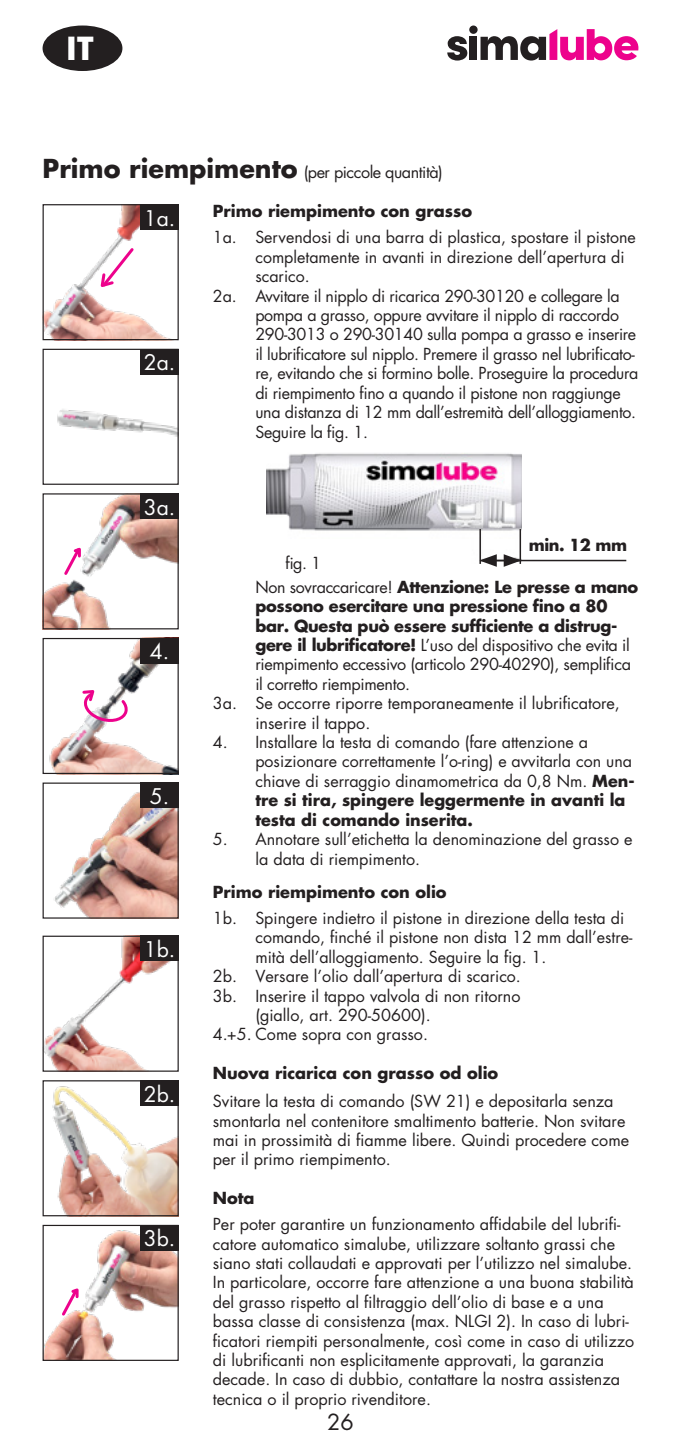
<style>
.page{position:relative;width:681px;height:1446px;background:#fff}
.page>*{position:absolute;margin:0;border:0;box-sizing:border-box;transform-origin:0 0}
.Titel_2__12{font:700 30.9px "Futura Std";color:#fff}
.t1{font:21.6px "Futura Std";color:#231f20}
.Titel_2__12-2{font:21px "Futura Std";color:#fff}
.Fließtext__9{font:16.2px/19.5px "Futura Std";color:#231f20}
.Fließtext__9-2{font:16.2px/19.5px "Futura Std";letter-spacing:-.02em;color:#231f20}
._01_GS{font:700 16.2px "Futura Std";color:#231f20}
.Titel_3__9{font:16.2px "Futura Std";letter-spacing:-.03em;color:#231f20}
._01_GS-2{font:16.2px "Futura Std";color:#231f20}
.s1{font-weight:700;font-size:25.5px}
.s2{font-weight:700}
</style>
<div class="page">
<svg style="left:447px;top:36px;width:20px;height:25px"></svg>
<div style="left:469px;top:37px;width:8px;height:23px;background:#231f20"></div>
<div style="left:469px;top:26px;width:8px;height:8px;background:#231f20;border-radius:50%"></div>
<svg style="left:480px;top:29px;width:158px;height:32px"></svg>
<div style="left:43px;top:26px;width:79px;height:45px;background:#231f20;border-radius:50%"></div>
<img style="left:266px;top:453px;width:255px;height:101px">
<hr style="left:480px;top:560px;width:146px;height:1px;background:#231f20">
<hr style="left:519px;top:529px;width:2px;height:35px;background:#231f20">
<hr style="left:479px;top:529px;width:1px;height:35px;background:#231f20">
<svg style="left:479px;top:554px;width:42px;height:13px"></svg>
<img style="left:45px;top:206px;width:122px;height:132px">
<div style="left:43px;top:204px;width:136px;height:136px;border:1px solid #231f20"></div>
<div style="left:140px;top:204px;width:39px;height:26px;background:#231f20"></div>
<img style="left:57px;top:374px;width:120px;height:63px">
<div style="left:43px;top:349px;width:136px;height:136px;border:1px solid #231f20"></div>
<div style="left:140px;top:349px;width:39px;height:25px;background:#231f20"></div>
<img style="left:45px;top:495px;width:132px;height:132px">
<div style="left:43px;top:493px;width:136px;height:136px;border:1px solid #231f20"></div>
<div style="left:140px;top:493px;width:39px;height:26px;background:#231f20"></div>
<img style="left:49px;top:640px;width:128px;height:132px">
<div style="left:43px;top:638px;width:136px;height:136px;border:1px solid #231f20"></div>
<div style="left:140px;top:638px;width:39px;height:25px;background:#231f20"></div>
<img style="left:54px;top:792px;width:123px;height:124px">
<div style="left:43px;top:782px;width:136px;height:136px;border:1px solid #231f20"></div>
<div style="left:140px;top:782px;width:39px;height:26px;background:#231f20"></div>
<img style="left:45px;top:937px;width:126px;height:132px">
<div style="left:43px;top:935px;width:136px;height:136px;border:1px solid #231f20"></div>
<div style="left:140px;top:935px;width:39px;height:26px;background:#231f20"></div>
<img style="left:52px;top:1086px;width:125px;height:128px">
<div style="left:43px;top:1080px;width:136px;height:136px;border:1px solid #231f20"></div>
<div style="left:140px;top:1080px;width:39px;height:26px;background:#231f20"></div>
<img style="left:45px;top:1230px;width:132px;height:129px">
<div style="left:43px;top:1225px;width:136px;height:136px;border:1px solid #231f20"></div>
<div style="left:140px;top:1225px;width:39px;height:25px;background:#231f20"></div>
<svg style="left:80px;top:688px;width:50px;height:38px"></svg>
<svg style="left:62px;top:545px;width:20px;height:32px"></svg>
<svg style="left:98px;top:245px;width:38px;height:45px"></svg>
<p class="Titel_2__12" style="left:66px;top:28px;width:29px">IT</p>
<p class="Titel_3__9" style="left:43px;top:162px;width:401px"><span class="s1">Primo riempimento</span> (per piccole quantità)</p>
<p class="_01_GS" style="left:213px;top:201px;width:261px">Primo riempimento con grasso</p>
<p class="Fließtext__9" style="left:255px;top:228px;width:382px;text-indent:-43px">1a. Servendosi di una barra di plastica, spostare il pistone completamente in avanti in direzione dell’apertura di scarico.</p>
<p class="Fließtext__9-2" style="left:255px;top:286px;width:384px;text-indent:-43px">2a. Avvitare il nipplo di ricarica 290-30120 e collegare la pompa a grasso, oppure avvitare il nipplo di raccordo 290-3013 o 290-30140 sulla pompa a grasso e inserire il lubrificatore sul nipplo. Premere il grasso nel lubrificato&shy;re, evitando che si formino bolle. Proseguire la procedura di riempimento fino a quando il pistone non raggiunge una distanza di 12 mm dall’estremità dell’alloggiamento.<br>Seguire la fig. 1.</p>
<p class="Titel_2__12-2" style="left:144px;top:204px;width:33px">1a.</p>
<p class="Titel_2__12-2" style="left:144px;top:349px;width:33px">2a.</p>
<p class="Titel_2__12-2" style="left:144px;top:494px;width:33px">3a.</p>
<p class="Titel_2__12-2" style="left:150px;top:638px;width:21px">4.</p>
<p class="Titel_2__12-2" style="left:150px;top:783px;width:21px">5.</p>
<p class="Titel_2__12-2" style="left:144px;top:936px;width:33px">1b.</p>
<p class="Titel_2__12-2" style="left:144px;top:1080px;width:33px">2b.</p>
<p class="Titel_2__12-2" style="left:144px;top:1225px;width:33px">3b.</p>
<p class="_01_GS-2" style="left:285px;top:553px;width:37px">fig. 1</p>
<p class="_01_GS" style="left:528px;top:534px;width:100px">min. 12 mm</p>
<p class="Fließtext__9-2" style="left:255px;top:577px;width:384px">Non sovraccaricare! <span class="s2">Attenzione: Le presse a mano possono esercitare una pressione fino a 80 bar. Questa può essere sufficiente a distrug&shy;gere il lubrificatore!</span> L’uso del dispositivo che evita il riempimento eccessivo (articolo 290-40290), semplifica il corretto riempimento.</p>
<p class="Fließtext__9" style="left:255px;top:694px;width:366px;text-indent:-43px">3a. Se occorre riporre temporaneamente il lubrificatore, inserire il tappo.</p>
<p class="Fließtext__9" style="left:255px;top:732px;width:380px;text-indent:-43px">4. Installare la testa di comando (fare attenzione a posizionare correttamente l’o-ring) e avvitarla con una chiave di serraggio dinamometrica da 0,8 Nm. <span class="s2">Men&shy;tre si tira, spingere leggermente in avanti la testa di comando inserita.</span></p>
<p class="Fließtext__9" style="left:255px;top:829px;width:378px;text-indent:-43px">5. Annotare sull’etichetta la denominazione del grasso e la data di riempimento.</p>
<p class="_01_GS" style="left:213px;top:881px;width:235px">Primo riempimento con olio</p>
<p class="Fließtext__9" style="left:255px;top:908px;width:378px;text-indent:-43px">1b. Spingere indietro il pistone in direzione della testa di comando, finché il pistone non dista 12 mm dall’estre&shy;mità dell’alloggiamento. Seguire la fig. 1.</p>
<p class="Fließtext__9" style="left:213px;top:966px;width:309px">2b. Versare l’olio dall’apertura di scarico.</p>
<p class="Fließtext__9" style="left:255px;top:986px;width:266px;text-indent:-43px">3b. Inserire il tappo valvola di non ritorno (giallo, art. 290-50600).</p>
<p class="Fließtext__9" style="left:213px;top:1025px;width:216px">4.+5. Come sopra con grasso.</p>
<p class="_01_GS" style="left:213px;top:1062px;width:287px">Nuova ricarica con grasso od olio</p>
<p class="Fließtext__9" style="left:213px;top:1091px;width:417px">Svitare la testa di comando (SW 21) e depositarla senza smontarla nel contenitore smaltimento batterie. Non svitare mai in prossimità di fiamme libere. Quindi procedere come per il primo riempimento.</p>
<p class="_01_GS" style="left:213px;top:1187px;width:43px">Nota</p>
<p class="Fließtext__9" style="left:213px;top:1214px;width:423px">Per poter garantire un funzionamento affidabile del lubrifi&shy;catore automatico simalube, utilizzare soltanto grassi che siano stati collaudati e approvati per l’utilizzo nel simalube.<br>In particolare, occorre fare attenzione a una buona stabilità del grasso rispetto al filtraggio dell’olio di base e a una bassa classe di consistenza (max. NLGI 2). In caso di lubri&shy;ficatori riempiti personalmente, così come in caso di utilizzo di lubrificanti non esplicitamente approvati, la garanzia decade. In caso di dubbio, contattare la nostra assistenza tecnica o il proprio rivenditore.</p>
<h2 class="t1" style="left:327px;top:1408px;width:28px">26</h2>
</div>
